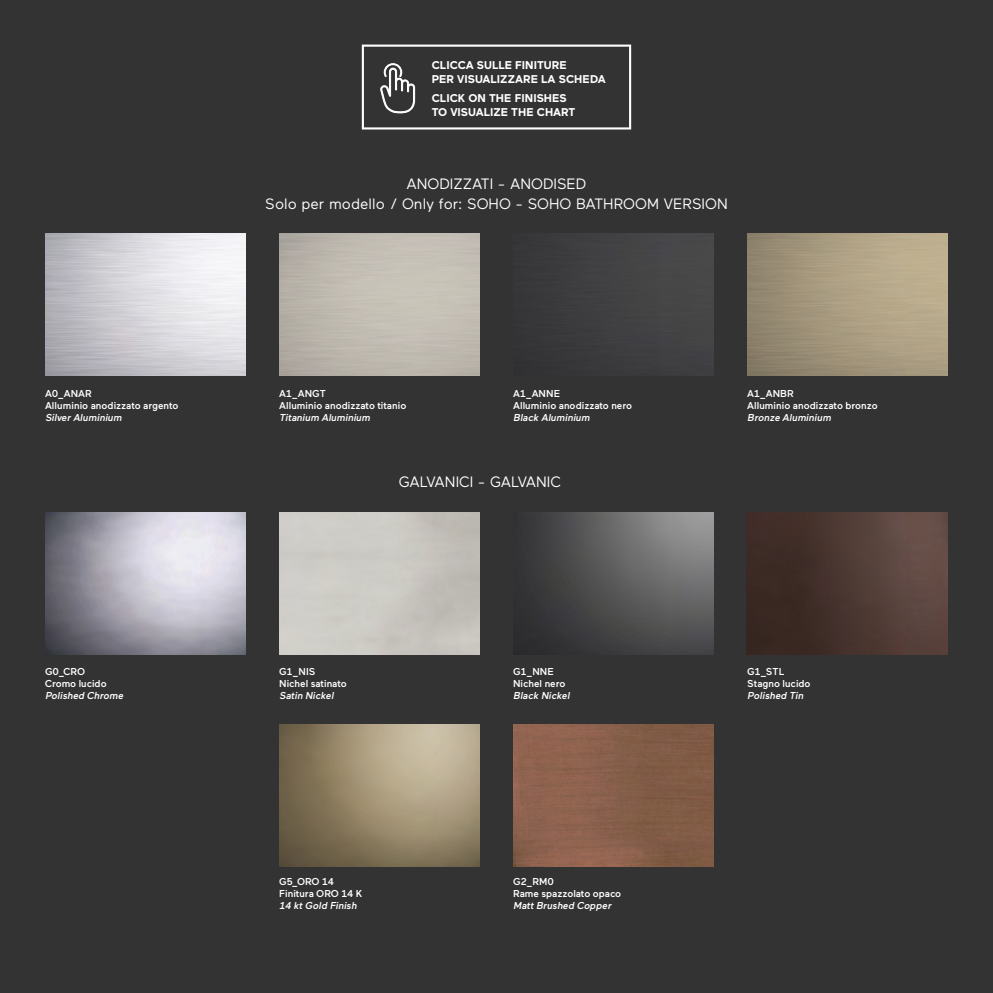
<style>
.page{position:relative;width:993px;height:993px;background:#fff}
.page>*{position:absolute;margin:0;border:0;box-sizing:border-box;transform-origin:0 0}
.t1{font:15px/20px "Maax";color:#fff;text-align:center}
.t2{font:700 11.25px/13.5px "Maax";color:#fff}
.t3{font:500 10px/12px "Maax";color:#fff}
.t4{font:italic 500 10px "Maax";color:#fff}
</style>
<div class="page">
<div style="left:0;top:0;width:992px;height:992px;background:#333"></div>
<svg style="left:380px;top:63px;width:35px;height:50px"></svg>
<div style="left:362px;top:45px;width:269px;height:84px;border:2px solid #fff"></div>
<img style="left:45px;top:234px;width:201px;height:141px">
<img style="left:279px;top:234px;width:201px;height:141px">
<img style="left:538px;top:234px;width:175px;height:141px">
<img style="left:747px;top:234px;width:200px;height:141px">
<img style="left:45px;top:512px;width:201px;height:142px">
<img style="left:279px;top:724px;width:201px;height:141px">
<img style="left:746px;top:512px;width:200px;height:142px">
<img style="left:533px;top:512px;width:180px;height:142px">
<img style="left:513px;top:724px;width:200px;height:141px">
<img style="left:279px;top:512px;width:200px;height:142px">
<p class="t3" style="left:45px;top:387px;width:135px">A0_ANAR<br>Alluminio anodizzato argento</p>
<p class="t4" style="left:45px;top:412px;width:80px">Silver Aluminium</p>
<p class="t3" style="left:45px;top:665px;width:63px">G0_CRO<br>Cromo lucido</p>
<p class="t4" style="left:45px;top:690px;width:82px">Polished Chrome</p>
<p class="t2" style="left:431px;top:59px;width:175px">CLICCA SULLE FINITURE<br>PER VISUALIZZARE LA SCHEDA</p>
<p class="t2" style="left:431px;top:92px;width:145px">CLICK ON THE FINISHES<br>TO VISUALIZE THE CHART</p>
<h1 class="t1" style="left:265px;top:174px;width:463px">ANODIZZATI - ANODISED<br>Solo per modello / Only for: SOHO - SOHO BATHROOM VERSION</h1>
<p class="t3" style="left:279px;top:387px;width:129px">A1_ANGT<br>Alluminio anodizzato titanio</p>
<p class="t4" style="left:279px;top:412px;width:94px">Titanium Aluminium</p>
<p class="t3" style="left:513px;top:387px;width:120px">A1_ANNE<br>Alluminio anodizzato nero</p>
<p class="t4" style="left:513px;top:412px;width:80px">Black Aluminium</p>
<h1 class="t1" style="left:399px;top:471px;width:164px">GALVANICI - GALVANIC</h1>
<p class="t3" style="left:747px;top:387px;width:132px">A1_ANBR<br>Alluminio anodizzato bronzo</p>
<p class="t4" style="left:747px;top:412px;width:87px">Bronze Aluminium</p>
<p class="t3" style="left:279px;top:665px;width:69px">G1_NIS<br>Nichel satinato</p>
<p class="t4" style="left:279px;top:690px;width:58px">Satin Nickel</p>
<p class="t3" style="left:279px;top:875px;width:85px">G5_ORO 14<br>Finitura ORO 14 K</p>
<p class="t4" style="left:279px;top:899px;width:81px">14 ktGold Finish</p>
<p class="t3" style="left:513px;top:665px;width:54px">G1_NNE<br>Nichel nero</p>
<p class="t4" style="left:513px;top:690px;width:60px">Black Nickel</p>
<p class="t3" style="left:513px;top:875px;width:110px">G2_RM0<br>Rame spazzolato opaco</p>
<p class="t4" style="left:513px;top:899px;width:101px">MattBrushed Copper</p>
<p class="t3" style="left:747px;top:665px;width:65px">G1_STL<br>Stagno lucido</p>
<p class="t4" style="left:747px;top:690px;width:59px">Polished Tin</p>
</div>
